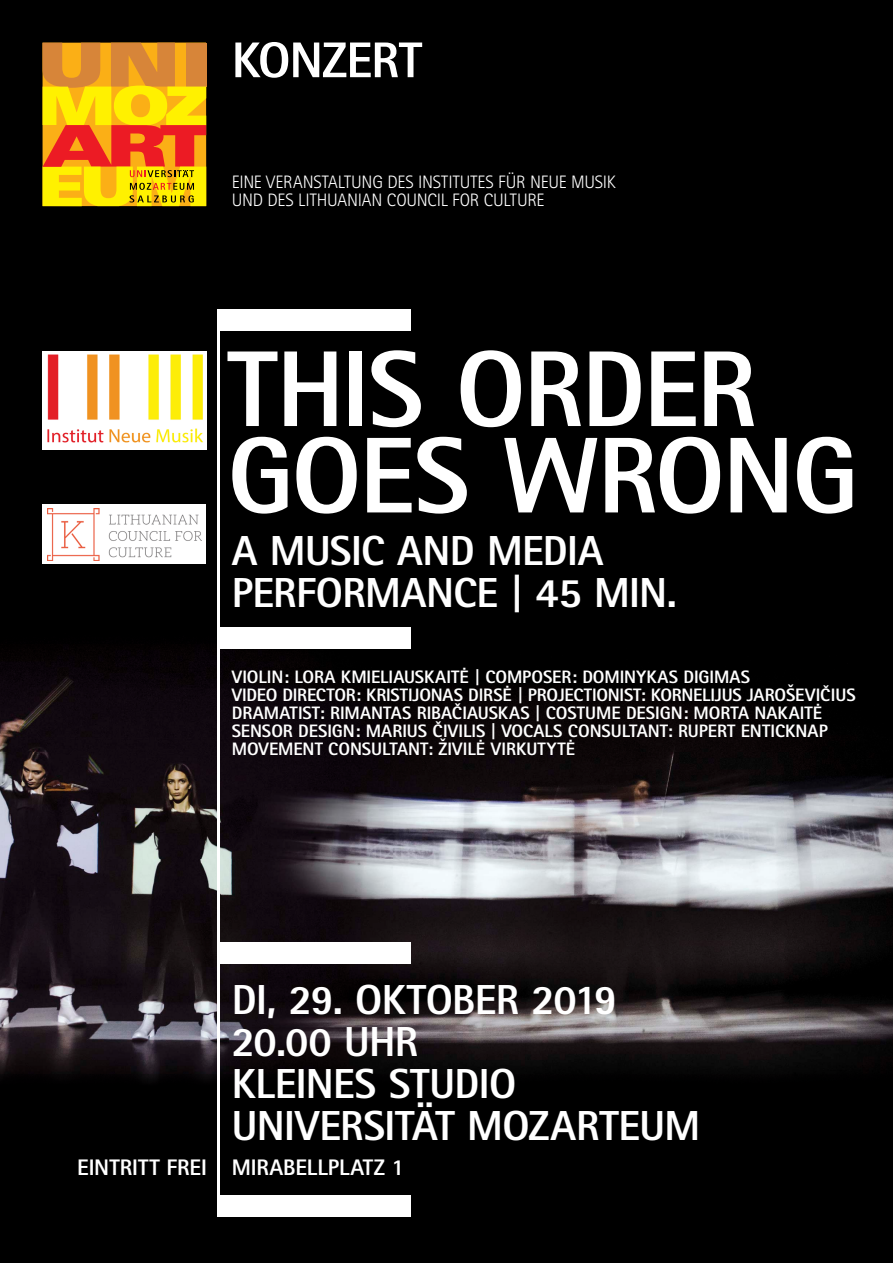
<style>
.page{position:relative;width:893px;height:1263px;background:#fff}
.page>*{position:absolute;margin:0;border:0;box-sizing:border-box;transform-origin:0 0}
.t1{font:800 108px/86.4px "Rotis Sans Serif";letter-spacing:-.02em;color:#fff}
.t2{font:800 50.25px "Rotis Sans Serif";letter-spacing:-.02em;color:#fff}
.t3{font:800 42px/42px "Rotis Sans Serif";letter-spacing:-.015em;color:#fff}
.t4{font:800 22.5px "Rotis Sans Serif";letter-spacing:-.005em;color:#fff}
.t5{font:800 18px/18px "Rotis Sans Serif";letter-spacing:-.005em;color:#fff}
.t6{font:300 18px/18px "Rotis Sans Serif";letter-spacing:-.015em;color:#fff}
</style>
<div class="page">
<img style="left:0;top:0;width:893px;height:1263px">
<hr style="left:218px;top:309px;width:2px;height:908px;background:#fff">
<div style="left:219px;top:1196px;width:191px;height:21px;background:#fff"></div>
<svg style="left:43px;top:43px;width:163px;height:163px;background:#efa116"></svg>
<img style="left:43px;top:351px;width:163px;height:99px">
<div style="left:43px;top:504px;width:163px;height:60px;background:#fff"></div>
<img style="left:47px;top:508px;width:154px;height:52px">
<div style="left:219px;top:628px;width:191px;height:21px;background:#fff"></div>
<div style="left:219px;top:942px;width:191px;height:21px;background:#fff"></div>
<div style="left:219px;top:309px;width:191px;height:21px;background:#fff"></div>
<h2 class="t2" style="left:232px;top:28px;width:192px">KONZERT</h2>
<p class="t6" style="left:232px;top:173px;width:386px">EINE VERANSTALTUNG DES INSTITUTES FÜR NEUE MUSIK<br>UND DES LITHUANIAN COUNCIL FOR CULTURE</p>
<h1 class="t1" style="left:227px;top:345px;width:632px">THIS ORDER<br>GOES WRONG</h1>
<h3 class="t3" style="left:232px;top:529px;width:447px">A MUSIC AND MEDIA<br>PERFORMANCE | 45 MIN.</h3>
<p class="t5" style="left:232px;top:668px;width:625px">VIOLIN: LORA KMIELIAUSKAITE˙ | COMPOSER: DOMINYKAS DIGIMAS<br>VIDEO DIRECTOR: KRISTIJONAS DIRSE˙ | PROJECTIONIST: KORNELIJUS JAROŠEVICˇIUS DRAMATIST: RIMANTAS RIBACˇIAUSKAS | COSTUME DESIGN: MORTA NAKAITE˙ SENSOR DESIGN: MARIUS CˇIVILIS | VOCALS CONSULTANT: RUPERT ENTICKNAP MOVEMENT CONSULTANT: ŽIVILE˙ VIRKUTYTE˙</p>
<h3 class="t3" style="left:232px;top:978px;width:470px">DI, 29. OKTOBER 2019<br>20.00 UHR<br>KLEINES STUDIO<br>UNIVERSITÄT MOZARTEUM</h3>
<p class="t4" style="left:77px;top:1153px;width:329px">EINTRITT FREI MIRABELLPLATZ 1</p>
</div>
